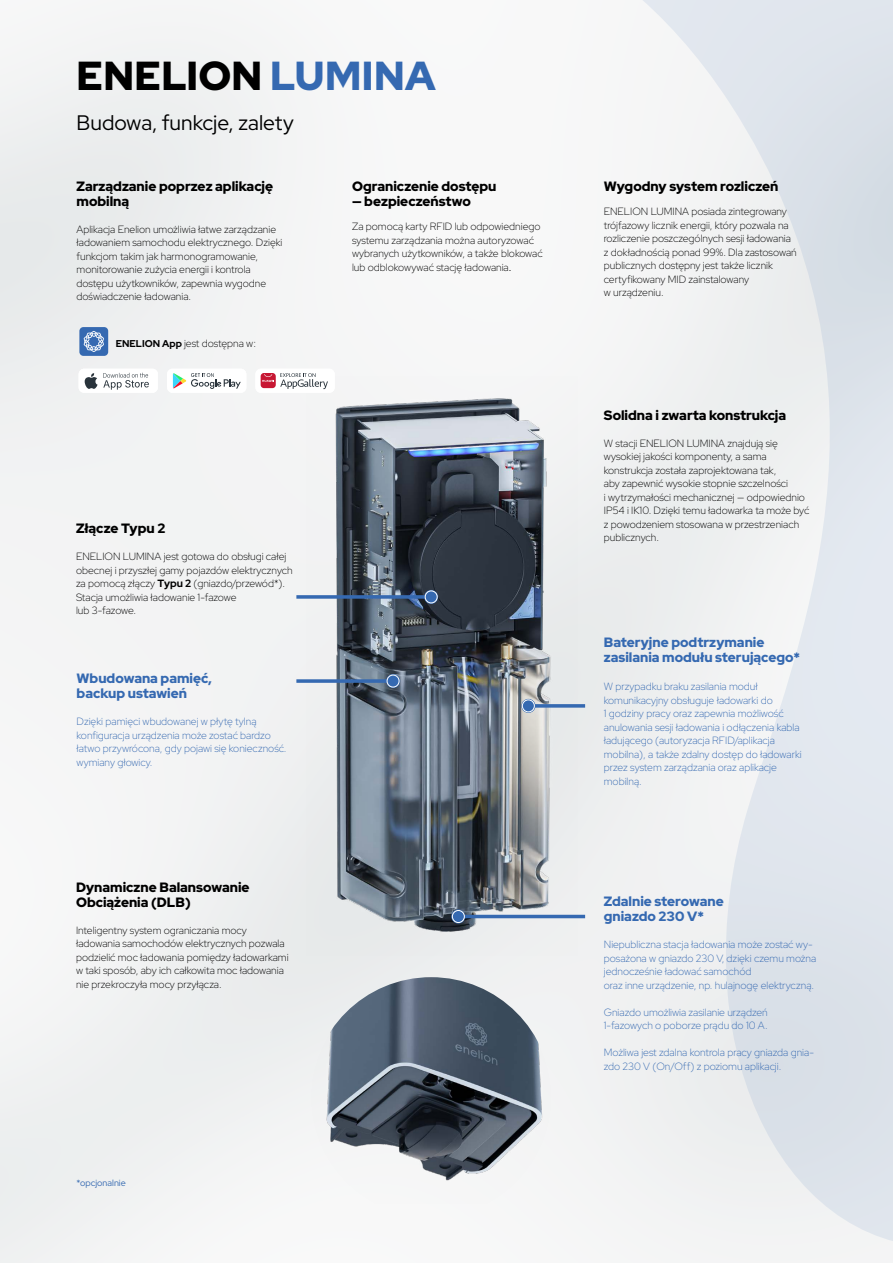
<style>
.page{position:relative;width:893px;height:1263px;background:#fff}
.page>*{position:absolute;margin:0;border:0;box-sizing:border-box;transform-origin:0 0}
.t1{font:900 40.5px "Red Hat Display";letter-spacing:.005em;color:#000}
.t2{font:21px "Red Hat Display";color:#000}
.t3{font:900 13.5px/15px "Red Hat Display";color:#000}
.t4{font:900 13.5px/15px "Red Hat Display";color:#3569b1}
.t5{font:300 10.5px/13.5px "Red Hat Display";color:#000}
.t6{font:300 10.5px/13.5px "Red Hat Display";color:#3569b1}
.t7{font:9px "Red Hat Display";color:#3569b1}
.s1{color:#3569b1}
.s2{font-weight:700;font-size:9.9px}
.s3{font-weight:400}
.s4{font-weight:700}
</style>
<div class="page">
<svg style="left:628px;top:0;width:265px;height:1247px;fill:#ebeeef"></svg>
<img style="left:306px;top:376px;width:271px;height:579px">
<img style="left:311px;top:977px;width:241px;height:227px">
<hr style="left:458px;top:915px;width:127px;height:3px;background:#3569b1">
<svg style="left:451px;top:909px;width:14px;height:14px"></svg>
<div style="left:452px;top:910px;width:13px;height:13px;border:1px solid #fff;border-radius:50%"></div>
<svg style="left:535px;top:704px;width:50px;height:4px"></svg>
<svg style="left:521px;top:699px;width:14px;height:14px"></svg>
<div style="left:522px;top:699px;width:13px;height:13px;border:1px solid #fff;border-radius:50%"></div>
<svg style="left:85px;top:373px;width:64px;height:17px"></svg>
<svg style="left:173px;top:373px;width:68px;height:16px"></svg>
<div style="left:255px;top:369px;width:80px;height:24px;background:#fff;border-radius:6px"></div>
<div style="left:261px;top:373px;width:15px;height:15px;background:#c71733;border-radius:3px"></div>
<svg style="left:262px;top:373px;width:66px;height:16px"></svg>
<div style="left:79px;top:327px;width:29px;height:29px;background:#3569b1;border-radius:4px"></div>
<svg style="left:84px;top:331px;width:20px;height:21px"></svg>
<svg style="left:296px;top:679px;width:90px;height:4px"></svg>
<svg style="left:386px;top:674px;width:14px;height:14px"></svg>
<div style="left:387px;top:675px;width:12px;height:12px;border:1px solid #fff;border-radius:50%"></div>
<svg style="left:296px;top:595px;width:128px;height:4px"></svg>
<svg style="left:424px;top:590px;width:14px;height:14px"></svg>
<div style="left:425px;top:590px;width:13px;height:13px;border:1px solid #fff;border-radius:50%"></div>
<h1 class="t1" style="left:77px;top:49px;width:360px">ENELION <span class="s1">LUMINA</span></h1>
<h2 class="t2" style="left:77px;top:109px;width:219px">Budowa, funkcje, zalety</h2>
<p class="t3" style="left:77px;top:178px;width:198px">Zarządzanie poprzez aplikację mobilną</p>
<p class="t5" style="left:77px;top:222px;width:207px">Aplikacja Enelion umożliwia łatwe zarządzanie ładowaniem samochodu elektrycznego. Dzięki funkcjom takim jak harmonogramowanie, monitorowanie zużycia energii i kontrola dostępu użytkowników, zapewnia wygodne doświadczenie ładowania.</p>
<p class="t5" style="left:116px;top:336px;width:142px"><span class="s2">ENELION App</span> jest dostępna w:</p>
<p class="t3" style="left:352px;top:178px;width:146px">Ograniczenie dostępu</p>
<p class="t3" style="left:352px;top:193px;width:120px">— bezpieczeństwo</p>
<p class="t5" style="left:352px;top:220px;width:192px">Za pomocą karty RFID lub odpowiedniego systemu zarządzania można autoryzować wybranych użytkowników, a także blokować lub odblokowywać stację ładowania<span class="s3">.</span></p>
<p class="t3" style="left:76px;top:521px;width:91px">Złącze Typu 2</p>
<p class="t5" style="left:76px;top:550px;width:218px">ENELION LUMINA jest gotowa do obsługi całej obecnej i przyszłej gamy pojazdów elektrycznych za pomocą złączy <span class="s4">Typu 2</span> (gniazdo/przewód*).<br>Stacja umożliwia ładowanie 1-fazowe<br>lub 3-fazowe.</p>
<p class="t4" style="left:77px;top:670px;width:137px">Wbudowana pamięć, backup ustawień</p>
<p class="t6" style="left:77px;top:714px;width:212px">Dzięki pamięci wbudowanej w płytę tylną konfiguracja urządzenia może zostać bardzo łatwo przywrócona, gdy pojawi się konieczność. wymiany głowicy.</p>
<p class="t3" style="left:76px;top:879px;width:175px">Dynamiczne Balansowanie<br>Obciążenia (DLB)</p>
<p class="t5" style="left:76px;top:923px;width:214px">Inteligentny system ograniczania mocy ładowania samochodów elektrycznych pozwala podzielić moc ładowania pomiędzy ładowarkami w taki sposób, aby ich całkowita moc ładowania nie przekroczyła mocy przyłącza.</p>
<p class="t7" style="left:77px;top:1177px;width:51px">*opcjonalnie</p>
<p class="t3" style="left:604px;top:178px;width:176px">Wygodny system rozliczeń</p>
<p class="t5" style="left:604px;top:205px;width:194px">ENELION LUMINA posiada zintegrowany trójfazowy licznik energii, który pozwala na rozliczenie poszczególnych sesji ładowania z dokładnością ponad 99%. Dla zastosowań publicznych dostępny jest także licznik certyfikowany MID zainstalowany<br>w urządzeniu.</p>
<p class="t3" style="left:604px;top:407px;width:184px">Solidna i zwarta konstrukcja</p>
<p class="t5" style="left:604px;top:436px;width:207px">W stacji ENELION LUMINA znajdują się wysokiej jakości komponenty, a sama konstrukcja została zaprojektowana tak,<br>aby zapewnić wysokie stopnie szczelności<br>i wytrzymałości mechanicznej — odpowiednio IP54 i IK10. Dzięki temu ładowarka ta może być z powodzeniem stosowana w przestrzeniach publicznych.</p>
<p class="t4" style="left:604px;top:634px;width:198px">Bateryjne podtrzymanie zasilania modułu sterującego*</p>
<p class="t6" style="left:604px;top:679px;width:199px">W przypadku braku zasilania moduł komunikacyjny obsługuje ładowarki do<br>1 godziny pracy oraz zapewnia możliwość anulowania sesji ładowania i odłączenia kabla ładującego (autoryzacja RFID/aplikacja mobilna), a także zdalny dostęp do ładowarki przez system zarządzania oraz aplikacje mobilną.</p>
<p class="t4" style="left:604px;top:894px;width:122px">Zdalnie sterowane gniazdo 230 V*</p>
<p class="t6" style="left:604px;top:938px;width:214px">Niepubliczna stacja ładowania może zostać wy&shy;posażona w gniazdo 230 V, dzięki czemu można jednocześnie ładować samochód<br>oraz inne urządzenie, np. hulajnogę elektryczną.</p>
<p class="t6" style="left:604px;top:1005px;width:165px">Gniazdo umożliwia zasilanie urządzeń<br>1-fazowych o poborze prądu do 10 A.</p>
<p class="t6" style="left:604px;top:1046px;width:212px">Możliwa jest zdalna kontrola pracy gniazda gnia&shy;zdo 230 V (On/Off) z poziomu aplikacji.</p>
</div>
